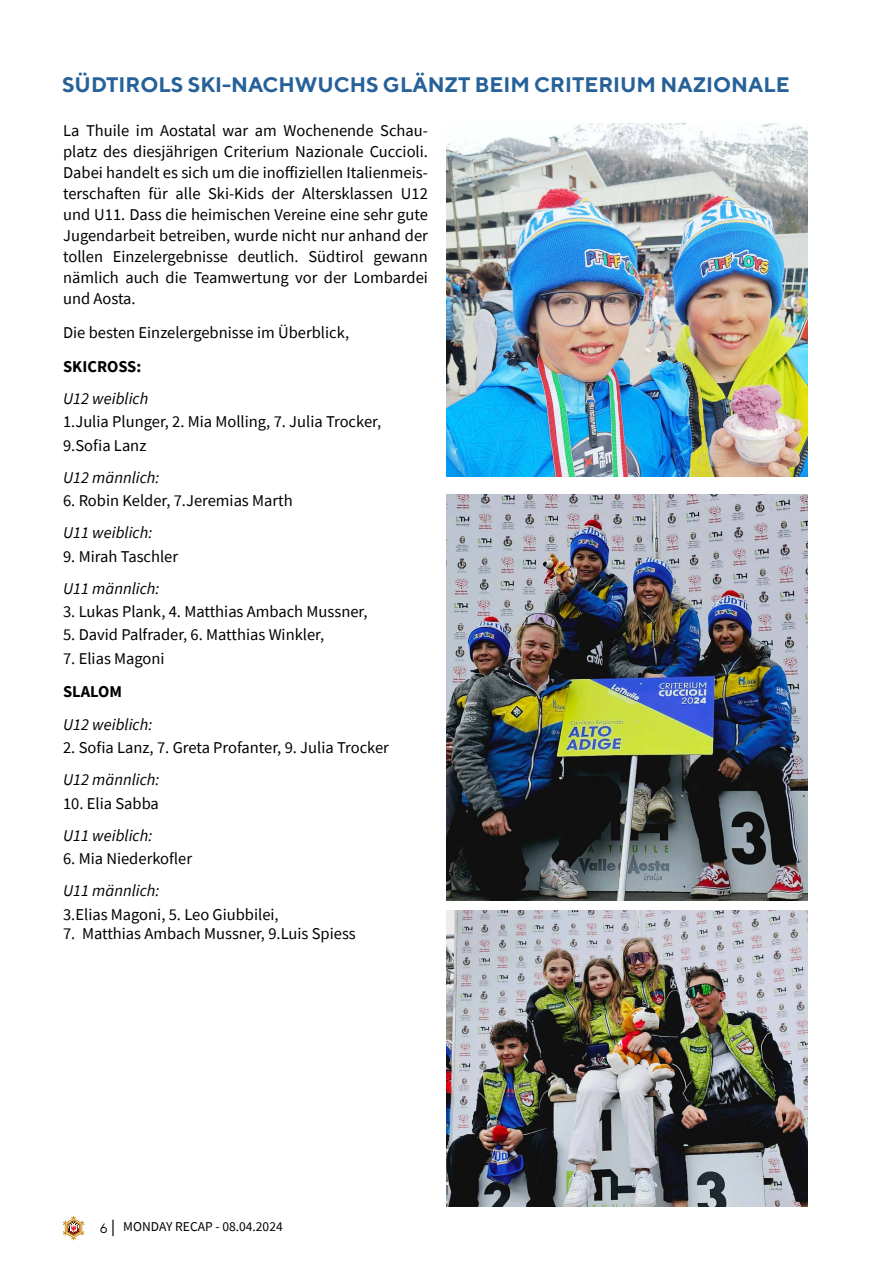
<style>
.page{position:relative;width:893px;height:1263px;background:#fff}
.page>*{position:absolute;margin:0;border:0;box-sizing:border-box;transform-origin:0 0}
.t1{font:700 21px "TT Norms";color:#266199}
.t2{font:16.5px/21px "Source Sans Pro";color:#000;text-align:justify}
.t3{font:italic 16.5px "Source Sans Pro";color:#000}
.t4{font:700 16.5px "Source Sans Pro";color:#000}
.t5{font:13.5px "Source Sans Pro";color:#000}
.s1{font-family:"TT Norms"}
.s2{font-family:"Myriad Pro";font-size:16.5px}
</style>
<div class="page">
<svg style="left:63px;top:1216px;width:21px;height:24px"></svg>
<img style="left:446px;top:124px;width:362px;height:352px">
<img style="left:446px;top:495px;width:362px;height:405px">
<img style="left:446px;top:910px;width:362px;height:296px">
<p class="t1" style="left:62px;top:72px;width:729px">SÜDTIROLS SKI-NACHWUCHS GLÄNZT BEIM CRITERIUM NAZIONALE</p>
<p class="t2" style="left:63px;top:120px;width:366px">La Thuile im Aostatal war am Wochenende Schau&shy;platz des diesjährigen Criterium Nazionale Cuccioli.<br>Dabei handelt es sich um die inoffiziellen Italienmeis&shy;terschaften für alle Ski-Kids der Altersklassen U12 und U11. Dass die heimischen Vereine eine sehr gute Jugendarbeit betreiben, wurde nicht nur anhand der tollen Einzelergebnisse deutlich. Südtirol gewann nämlich auch die Teamwertung vor der Lombardei und Aosta.</p>
<p class="t2" style="left:63px;top:322px;width:288px">Die besten Einzelergebnisse im Überblick,</p>
<p class="t4" style="left:63px;top:355px;width:80px">SKICROSS:</p>
<p class="t3" style="left:63px;top:388px;width:87px">U12 weiblich</p>
<p class="t2" style="left:63px;top:410px;width:319px;line-height:23.2px">1.Julia Plunger, 2. Mia Molling, 7. Julia Trocker,<br>9.Sofia Lanz</p>
<p class="t3" style="left:63px;top:467px;width:98px">U12 männlich:</p>
<p class="t2" style="left:63px;top:490px;width:231px">6. Robin Kelder, 7.Jeremias Marth</p>
<p class="t3" style="left:63px;top:522px;width:91px">U11 weiblich:</p>
<p class="t2" style="left:63px;top:546px;width:117px">9. Mirah Taschler</p>
<p class="t3" style="left:63px;top:578px;width:98px">U11 männlich:</p>
<p class="t2" style="left:63px;top:601px;width:306px">3. Lukas Plank, 4. Matthias Ambach Mussner,</p>
<p class="t2" style="left:63px;top:624px;width:263px">5. David Palfrader, 6. Matthias Winkler,</p>
<p class="t2" style="left:63px;top:648px;width:103px">7. Elias Magoni</p>
<p class="t4" style="left:63px;top:681px;width:60px">SLALOM</p>
<p class="t3" style="left:63px;top:714px;width:91px">U12 weiblich:</p>
<p class="t2" style="left:63px;top:737px;width:327px">2. Sofia Lanz, 7. Greta Profanter, 9. Julia Trocker</p>
<p class="t3" style="left:63px;top:769px;width:98px">U12 männlich:</p>
<p class="t2" style="left:63px;top:792px;width:97px">10. Elia Sabba</p>
<p class="t3" style="left:63px;top:825px;width:91px">U11 weiblich:</p>
<p class="t2" style="left:63px;top:848px;width:131px">6. Mia Niederkofler</p>
<p class="t3" style="left:63px;top:880px;width:98px">U11 männlich:</p>
<p class="t2" style="left:63px;top:903px;width:217px">3.Elias Magoni, 5. Leo Giubbilei,</p>
<p class="t2" style="left:63px;top:923px;width:294px">7. Matthias Ambach Mussner, 9.Luis Spiess</p>
<p class="t5" style="left:100px;top:1218px;width:184px"><span class="s1">6</span> <span class="s2">|</span> MONDAY RECAP - 08.04.2024</p>
</div>
